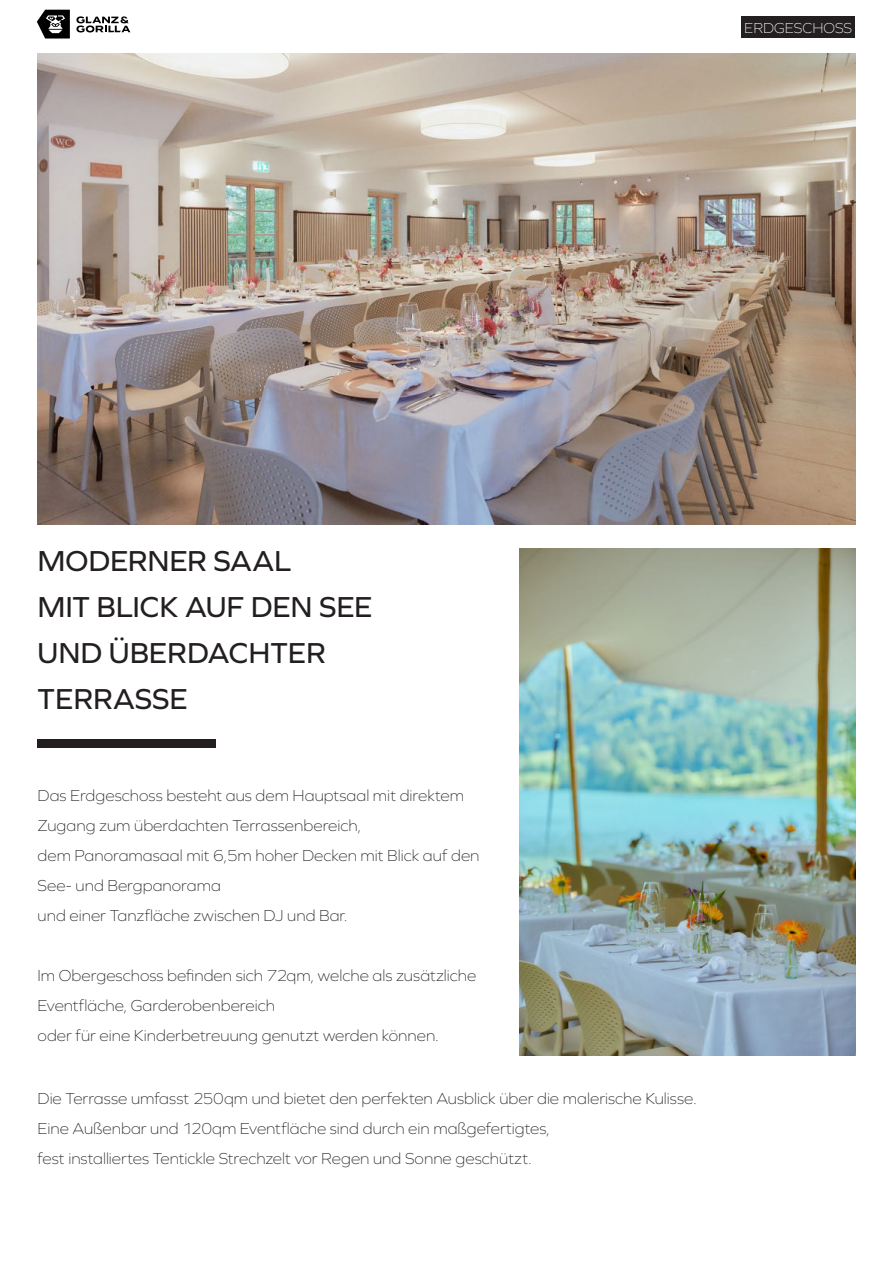
<style>
.page{position:relative;width:893px;height:1263px;background:#fff}
.page>*{position:absolute;margin:0;border:0;box-sizing:border-box;transform-origin:0 0}
.t1{font:30px/46px "Graphie";color:#231f20}
.t2{font:200 16.5px/30px "Graphie";color:#231f20}
.t3{font:200 15px "Graphie";color:#fff}
</style>
<div class="page">
<svg style="left:76px;top:16px;width:54px;height:16px"></svg>
<svg style="left:37px;top:10px;width:33px;height:29px"></svg>
<img style="left:38px;top:54px;width:817px;height:470px">
<div style="left:38px;top:739px;width:178px;height:8px;background:#231f20"></div>
<img style="left:520px;top:548px;width:335px;height:508px">
<div style="left:742px;top:16px;width:113px;height:22px;background:#231f20"></div>
<p class="t3" style="left:744px;top:20px;width:109px">ERDGESCHOSS</p>
<h1 class="t1" style="left:38px;top:537px;width:337px">MODERNER SAAL<br>MIT BLICK AUF DEN SEE<br>UND ÜBERDACHTER<br>TERRASSE</h1>
<p class="t2" style="left:38px;top:780px;width:443px">Das Erdgeschoss besteht aus dem Hauptsaal mit direktem Zugang zum überdachten Terrassenbereich,<br>dem Panoramasaal mit 6,5m hoher Decken mit Blick auf den See- und Bergpanorama<br>und einer Tanzfläche zwischen DJ und Bar.</p>
<p class="t2" style="left:38px;top:960px;width:440px">Im Obergeschoss befinden sich 72qm, welche als zusätzliche<br>Eventfläche, Garderobenbereich<br>oder für eine Kinderbetreuung genutzt werden können.</p>
<p class="t2" style="left:38px;top:1084px;width:661px">Die Terrasse umfasst 250qm und bietet den perfekten Ausblick über die malerische Kulisse.<br>Eine Außenbar und 120qm Eventfläche sind durch ein maßgefertigtes,<br>fest installiertes Tentickle Strechzelt vor Regen und Sonne geschützt.</p>
</div>
